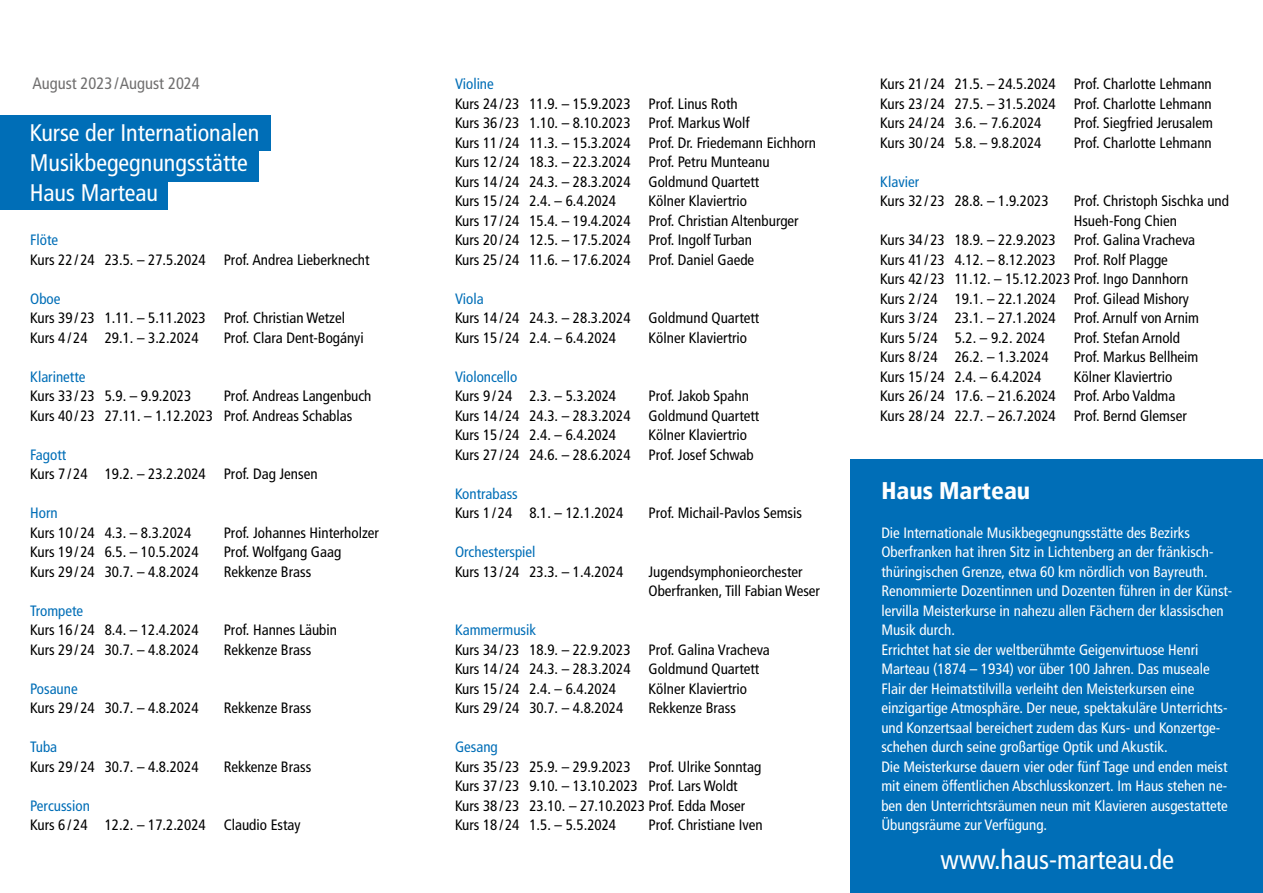
<style>
.page{position:relative;width:1263px;height:893px;background:#fff}
.page>*{position:absolute;margin:0;border:0;box-sizing:border-box;transform-origin:0 0}
.t1{font:condensed 27px "Frutiger LT";color:#fff}
.t2{font:condensed 24px/30px "Frutiger LT";color:#fff}
.t3{font:900 condensed 24px "Frutiger LT";color:#fff}
.t4{font:condensed 16.5px "Frutiger LT";color:#706f6f}
.t5{font:condensed 15px/19.5px "Frutiger LT";color:#000}
.t6{font:condensed 15px/19.5px "Frutiger LT";color:#fff}
.t7{font:condensed 15px "Frutiger LT";color:#006eb7}
</style>
<div class="page">
<div style="left:850px;top:460px;width:413px;height:433px;background:#006eb7"></div>
<div style="left:0;top:116px;width:271px;height:35px;background:#006eb7"></div>
<div style="left:0;top:177px;width:168px;height:33px;background:#006eb7"></div>
<div style="left:0;top:149px;width:258px;height:33px;background:#006eb7"></div>
<p class="t4" style="left:32px;top:74px;width:169px">August 2023 /August 2024</p>
<h2 class="t2" style="left:30px;top:118px;width:231px">Kurse der Internationalen<br>Musikbegegnungsstätte<br>Haus Marteau</h2>
<p class="t7" style="left:30px;top:231px;width:30px">Flöte</p>
<p class="t5" style="left:30px;top:250px;width:341px">Kurs 22 / 24 23.5. – 27.5.2024 Prof. Andrea Lieberknecht</p>
<p class="t7" style="left:30px;top:290px;width:32px">Oboe</p>
<p class="t5" style="left:30px;top:308px;width:316px">Kurs 39 / 23 1.11. – 5.11.2023 Prof. Christian Wetzel<br>Kurs 4 / 24 29.1. – 3.2.2024</p>
<p class="t5" style="left:224px;top:328px;width:141px">Prof. Clara Dent-Bogányi</p>
<p class="t7" style="left:30px;top:368px;width:57px">Klarinette</p>
<p class="t5" style="left:30px;top:386px;width:163px">Kurs 33 / 23 5.9. – 9.9.2023</p>
<p class="t5" style="left:30px;top:386px;width:343px;text-indent:193px">Prof. Andreas Langenbuch<br>Kurs 40 / 23 27.11. – 1.12.2023 Prof. Andreas Schablas</p>
<p class="t7" style="left:30px;top:446px;width:37px">Fagott</p>
<p class="t5" style="left:30px;top:464px;width:289px">Kurs 7 / 24 19.2. – 23.2.2024 Prof. Dag Jensen</p>
<p class="t7" style="left:30px;top:504px;width:29px">Horn</p>
<p class="t5" style="left:30px;top:523px;width:163px">Kurs 10 / 24 4.3. – 8.3.2024</p>
<p class="t5" style="left:224px;top:523px;width:157px">Prof. Johannes Hinterholzer</p>
<p class="t5" style="left:30px;top:542px;width:170px">Kurs 19 / 24 6.5. – 10.5.2024</p>
<p class="t5" style="left:224px;top:542px;width:119px">Prof. Wolfgang Gaag</p>
<p class="t5" style="left:30px;top:562px;width:170px">Kurs 29 / 24 30.7. – 4.8.2024</p>
<p class="t5" style="left:224px;top:562px;width:89px">Rekkenze Brass</p>
<p class="t7" style="left:30px;top:602px;width:55px">Trompete</p>
<p class="t5" style="left:30px;top:620px;width:170px">Kurs 16 / 24 8.4. – 12.4.2024</p>
<p class="t5" style="left:224px;top:620px;width:115px">Prof. Hannes Läubin</p>
<p class="t5" style="left:30px;top:640px;width:170px">Kurs 29 / 24 30.7. – 4.8.2024</p>
<p class="t5" style="left:224px;top:640px;width:89px">Rekkenze Brass</p>
<p class="t7" style="left:30px;top:680px;width:49px">Posaune</p>
<p class="t5" style="left:30px;top:698px;width:170px">Kurs 29 / 24 30.7. – 4.8.2024</p>
<p class="t5" style="left:224px;top:698px;width:89px">Rekkenze Brass</p>
<p class="t7" style="left:30px;top:738px;width:28px">Tuba</p>
<p class="t5" style="left:30px;top:757px;width:170px">Kurs 29 / 24 30.7. – 4.8.2024</p>
<p class="t5" style="left:224px;top:757px;width:89px">Rekkenze Brass</p>
<p class="t7" style="left:30px;top:797px;width:61px">Percussion</p>
<p class="t5" style="left:30px;top:815px;width:272px">Kurs 6 / 24 12.2. – 17.2.2024 Claudio Estay</p>
<p class="t7" style="left:455px;top:75px;width:40px">Violine</p>
<p class="t5" style="left:455px;top:94px;width:363px">Kurs 24 / 23 11.9. – 15.9.2023 Prof. Linus Roth<br>Kurs 36 / 23 1.10. – 8.10.2023 Prof. Markus Wolf<br>Kurs 11 / 24 11.3. – 15.3.2024 Prof. Dr. Friedemann Eichhorn Kurs 12 / 24 18.3. – 22.3.2024 Prof. Petru Munteanu<br>Kurs 14 / 24 24.3. – 28.3.2024 Goldmund Quartett<br>Kurs 15 / 24 2.4. – 6.4.2024</p>
<p class="t5" style="left:455px;top:191px;width:345px;text-indent:193px">Kölner Klaviertrio<br>Kurs 17 / 24 15.4. – 19.4.2024 Prof. Christian Altenburger Kurs 20 / 24 12.5. – 17.5.2024 Prof. Ingolf Turban<br>Kurs 25 / 24 11.6. – 17.6.2024 Prof. Daniel Gaede</p>
<p class="t7" style="left:455px;top:290px;width:30px">Viola</p>
<p class="t5" style="left:455px;top:308px;width:306px">Kurs 14 / 24 24.3. – 28.3.2024 Goldmund Quartett<br>Kurs 15 / 24 2.4. – 6.4.2024</p>
<p class="t5" style="left:648px;top:328px;width:100px">Kölner Klaviertrio</p>
<p class="t7" style="left:455px;top:368px;width:64px">Violoncello</p>
<p class="t5" style="left:455px;top:386px;width:163px">Kurs 9 / 24 2.3. – 5.3.2024</p>
<p class="t5" style="left:455px;top:386px;width:306px;text-indent:193px">Prof. Jakob Spahn<br>Kurs 14 / 24 24.3. – 28.3.2024 Goldmund Quartett<br>Kurs 15 / 24 2.4. – 6.4.2024</p>
<p class="t5" style="left:455px;top:425px;width:300px;text-indent:193px">Kölner Klaviertrio<br>Kurs 27 / 24 24.6. – 28.6.2024 Prof. Josef Schwab</p>
<p class="t7" style="left:455px;top:485px;width:64px">Kontrabass</p>
<p class="t5" style="left:455px;top:503px;width:170px">Kurs 1 / 24 8.1. – 12.1.2024</p>
<p class="t5" style="left:648px;top:503px;width:155px">Prof. Michail-Pavlos Semsis</p>
<p class="t7" style="left:455px;top:543px;width:82px">Orchesterspiel</p>
<p class="t5" style="left:455px;top:562px;width:170px">Kurs 13 / 24 23.3. – 1.4.2024</p>
<p class="t5" style="left:648px;top:562px;width:173px">Jugendsymphonieorchester<br>Oberfranken, Till Fabian Weser</p>
<p class="t7" style="left:455px;top:621px;width:83px">Kammermusik</p>
<p class="t5" style="left:455px;top:640px;width:316px">Kurs 34 / 23 18.9. – 22.9.2023 Prof. Galina Vracheva<br>Kurs 14 / 24 24.3. – 28.3.2024 Goldmund Quartett<br>Kurs 15 / 24 2.4. – 6.4.2024</p>
<p class="t5" style="left:648px;top:679px;width:100px">Kölner Klaviertrio</p>
<p class="t5" style="left:455px;top:698px;width:170px">Kurs 29 / 24 30.7. – 4.8.2024</p>
<p class="t5" style="left:648px;top:698px;width:89px">Rekkenze Brass</p>
<p class="t7" style="left:455px;top:738px;width:44px">Gesang</p>
<p class="t5" style="left:455px;top:757px;width:308px">Kurs 35 / 23 25.9. – 29.9.2023 Prof. Ulrike Sonntag Kurs 37 / 23 9.10. – 13.10.2023 Prof. Lars Woldt Kurs 38 / 23 23.10. – 27.10.2023 Prof. Edda Moser Kurs 18 / 24 1.5. – 5.5.2024</p>
<p class="t5" style="left:648px;top:815px;width:116px">Prof. Christiane Iven</p>
<p class="t5" style="left:880px;top:74px;width:333px;text-align:justify">Kurs 21 / 24 21.5. – 24.5.2024 Prof. Charlotte Lehmann Kurs 23 / 24 27.5. – 31.5.2024 Prof. Charlotte Lehmann Kurs 24 / 24 3.6. – 7.6.2024</p>
<p class="t5" style="left:1074px;top:113px;width:141px">Prof. Siegfried Jerusalem</p>
<p class="t5" style="left:880px;top:133px;width:163px">Kurs 30 / 24 5.8. – 9.8.2024</p>
<p class="t5" style="left:1074px;top:133px;width:140px">Prof. Charlotte Lehmann</p>
<p class="t7" style="left:880px;top:173px;width:40px">Klavier</p>
<p class="t5" style="left:880px;top:191px;width:170px">Kurs 32 / 23 28.8. – 1.9.2023</p>
<p class="t5" style="left:1074px;top:191px;width:157px">Prof. Christoph Sischka und</p>
<p class="t5" style="left:1074px;top:211px;width:105px">Hsueh-Fong Chien</p>
<p class="t5" style="left:880px;top:230px;width:316px">Kurs 34 / 23 18.9. – 22.9.2023 Prof. Galina Vracheva</p>
<p class="t5" style="left:880px;top:250px;width:289px">Kurs 41 / 23 4.12. – 8.12.2023 Prof. Rolf Plagge</p>
<p class="t5" style="left:880px;top:269px;width:309px">Kurs 42 / 23 11.12. – 15.12.2023 Prof. Ingo Dannhorn</p>
<p class="t5" style="left:880px;top:289px;width:310px">Kurs 2 / 24 19.1. – 22.1.2024 Prof. Gilead Mishory</p>
<p class="t5" style="left:880px;top:308px;width:320px">Kurs 3 / 24 23.1. – 27.1.2024 Prof. Arnulf von Arnim</p>
<p class="t5" style="left:880px;top:328px;width:166px">Kurs 5 / 24 5.2. – 9.2. 2024</p>
<p class="t5" style="left:1074px;top:328px;width:108px">Prof. Stefan Arnold</p>
<p class="t5" style="left:880px;top:347px;width:170px">Kurs 8 / 24 26.2. – 1.3.2024</p>
<p class="t5" style="left:1074px;top:347px;width:126px">Prof. Markus Bellheim</p>
<p class="t5" style="left:880px;top:367px;width:163px">Kurs 15 / 24 2.4. – 6.4.2024</p>
<p class="t5" style="left:880px;top:367px;width:308px;text-indent:193px">Kölner Klaviertrio<br>Kurs 26 / 24 17.6. – 21.6.2024 Prof. Arbo Valdma<br>Kurs 28 / 24 22.7. – 26.7.2024 Prof. Bernd Glemser</p>
<h2 class="t3" style="left:881px;top:476px;width:150px">Haus Marteau</h2>
<p class="t6" style="left:881px;top:523px;width:353px">Die Internationale Musikbegegnungsstätte des Bezirks Oberfranken hat ihren Sitz in Lichtenberg an der fränkisch&shy;thüringischen Grenze, etwa 60 km nördlich von Bayreuth.<br>Renommierte Dozentinnen und Dozenten führen in der Künst&shy;lervilla Meisterkurse in nahezu allen Fächern der klassischen Musik durch.<br>Errichtet hat sie der weltberühmte Geigenvirtuose Henri Marteau (1874 – 1934) vor über 100 Jahren. Das museale Flair der Heimatstilvilla verleiht den Meisterkursen eine einzigartige Atmosphäre. Der neue, spektakuläre Unterrichts&shy;und Konzertsaal bereichert zudem das Kurs- und Konzertge&shy;schehen durch seine großartige Optik und Akustik.<br>Die Meisterkurse dauern vier oder fünf Tage und enden meist mit einem öffentlichen Abschlusskonzert. Im Haus stehen ne&shy;ben den Unterrichtsräumen neun mit Klavieren ausgestattete Übungsräume zur Verfügung.</p>
<h1 class="t1" style="left:940px;top:844px;width:235px">www.haus-marteau.de</h1>
</div>
